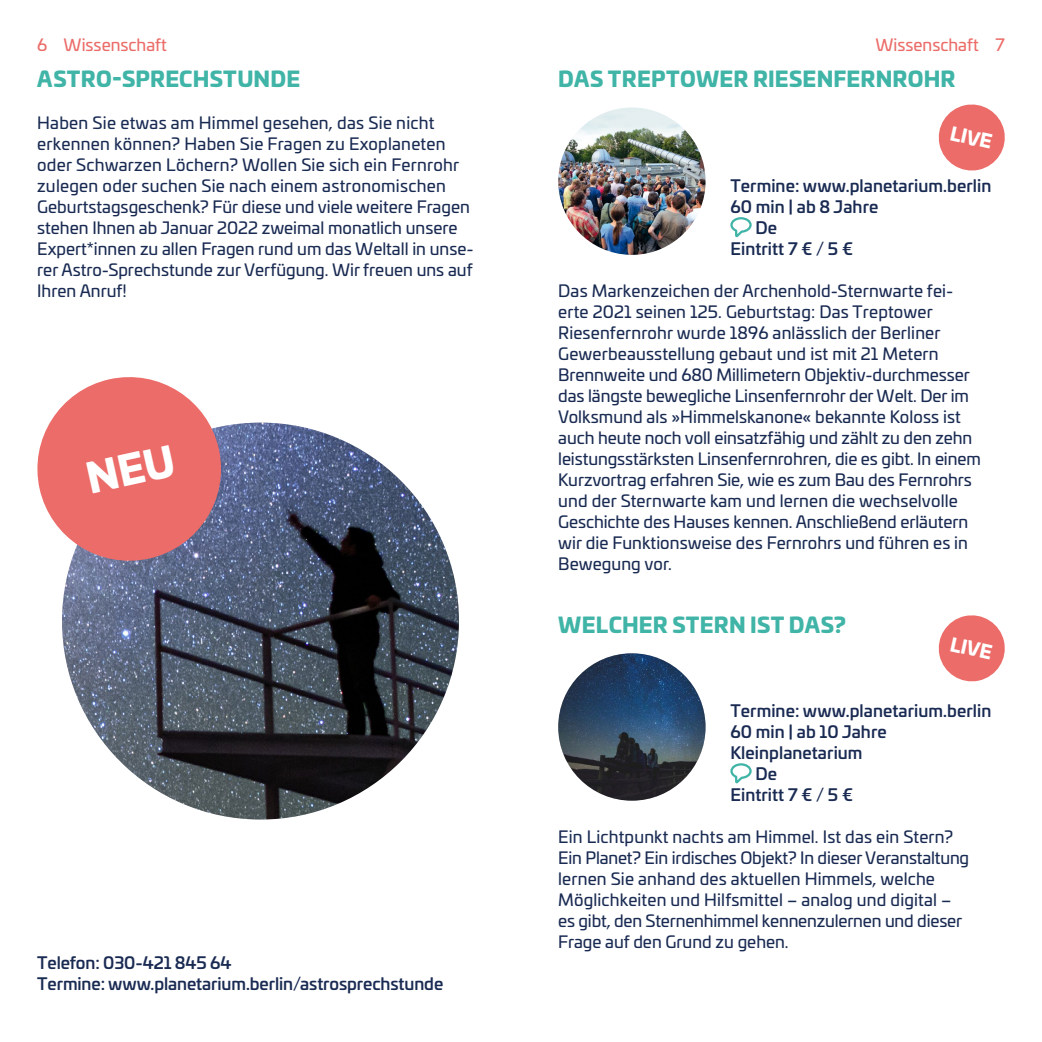
<style>
.page{position:relative;width:1042px;height:1042px;background:#fff}
.page>*{position:absolute;margin:0;border:0;box-sizing:border-box;transform-origin:0 0}
.t1{font:900 21px "Univia Pro";letter-spacing:.01em;color:#40b4a7}
.t2{font:900 18.38px "Univia Pro";color:#fff}
.t3{font:16.62px/21px "Univia Pro";color:#1a2b53}
.t4{font:500 16.62px/21px "Univia Pro";letter-spacing:.005em;color:#1a2b53}
.t5{font:16.62px "Univia Pro";color:#eb6c68}
</style>
<div class="page">
<img style="left:62px;top:422px;width:397px;height:397px;border-radius:198px">
<svg style="left:730px;top:217px;width:22px;height:21px"></svg>
<img style="left:558px;top:107px;width:147px;height:148px;border-radius:73px">
<svg style="left:938px;top:104px;width:67px;height:67px"></svg>
<svg style="left:730px;top:763px;width:22px;height:21px"></svg>
<svg style="left:938px;top:615px;width:67px;height:67px"></svg>
<img style="left:558px;top:653px;width:147px;height:147px;border-radius:74px">
<svg style="left:37px;top:377px;width:193px;height:192px"></svg>
<p class="t5" style="left:37px;top:32px;width:131px">6 Wissenschaft</p>
<p class="t5" style="left:875px;top:32px;width:131px">Wissenschaft 7</p>
<p class="t1" style="left:558px;top:61px;width:399px">DAS TREPTOWER RIESENFERNROHR</p>
<p class="t1" style="left:37px;top:61px;width:264px">ASTRO-SPRECHSTUNDE</p>
<p class="t3" style="left:37px;top:111px;width:438px">Haben Sie etwas am Himmel gesehen, das Sie nicht erkennen können? Haben Sie Fragen zu Exoplaneten oder Schwarzen Löchern? Wollen Sie sich ein Fernrohr zulegen oder suchen Sie nach einem astronomischen Geburtstagsgeschenk? Für diese und viele weitere Fragen stehen Ihnen ab Januar 2022 zweimal monatlich unsere Expert*innen zu allen Fragen rund um das Weltall in unse&shy;rer Astro-Sprechstunde zur Verfügung. Wir freuen uns auf Ihren Anruf!</p>
<p class="t2" style="left:954px;top:118px;width:43px;rotate:13deg">LIVE</p>
<p class="t4" style="left:730px;top:174px;width:262px">Termine: www.planetarium.berlin</p>
<p class="t4" style="left:730px;top:195px;width:149px">60 min | ab 8 Jahre</p>
<p class="t4" style="left:755px;top:216px;width:23px">De</p>
<p class="t4" style="left:730px;top:237px;width:124px">Eintritt 7 € / 5 €</p>
<p class="t3" style="left:558px;top:279px;width:424px">Das Markenzeichen der Archenhold-Sternwarte fei&shy;erte 2021 seinen 125. Geburtstag: Das Treptower Riesenfernrohr wurde 1896 anlässlich der Berliner Gewerbeausstellung gebaut und ist mit 21 Metern Brennweite und 680 Millimetern Objektiv-durchmesser das längste bewegliche Linsenfernrohr der Welt. Der im Volksmund als »Himmelskanone« bekannte Koloss ist auch heute noch voll einsatzfähig und zählt zu den zehn leistungsstärksten Linsenfernrohren, die es gibt. In einem Kurzvortrag erfahren Sie, wie es zum Bau des Fernrohrs und der Sternwarte kam und lernen die wechselvolle Geschichte des Hauses kennen. Anschließend erläutern wir die Funktionsweise des Fernrohrs und führen es in Bewegung vor.</p>
<p class="t1" style="left:558px;top:607px;width:289px">WELCHER STERN IST DAS?</p>
<p class="t2" style="left:954px;top:629px;width:43px;rotate:13deg">LIVE</p>
<p class="t4" style="left:37px;top:951px;width:407px">Telefon: 030-421 845 64<br>Termine: www.planetarium.berlin/astrosprechstunde</p>
<p class="t4" style="left:730px;top:699px;width:262px">Termine: www.planetarium.berlin</p>
<p class="t4" style="left:730px;top:720px;width:158px">60 min | ab 10 Jahre</p>
<p class="t4" style="left:730px;top:741px;width:134px">Kleinplanetarium</p>
<p class="t4" style="left:755px;top:762px;width:23px">De</p>
<p class="t4" style="left:730px;top:783px;width:124px">Eintritt 7 € / 5 €</p>
<p class="t3" style="left:558px;top:825px;width:412px">Ein Lichtpunkt nachts am Himmel. Ist das ein Stern?<br>Ein Planet? Ein irdisches Objekt? In dieser Veranstaltung lernen Sie anhand des aktuellen Himmels, welche Möglichkeiten und Hilfsmittel – analog und digital – es gibt, den Sternenhimmel kennenzulernen und dieser Frage auf den Grund zu gehen.</p>
</div>
